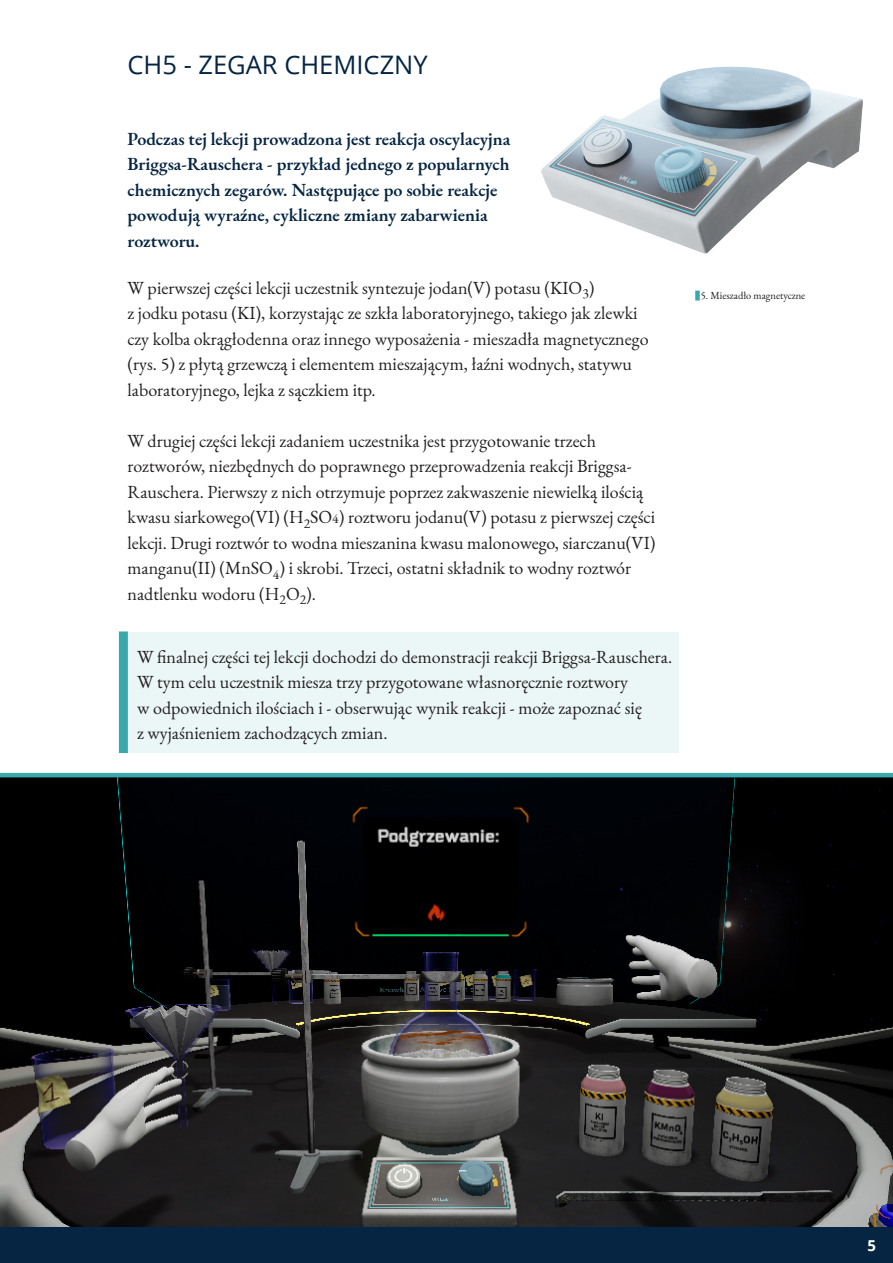
<style>
.page{position:relative;width:893px;height:1263px;background:#fff}
.page>*{position:absolute;margin:0;border:0;box-sizing:border-box;transform-origin:0 0}
.t1{font:25.5px "Open Sans";color:#062542}
.t2{font:18px/25.5px "EB Garamond";color:#231f20}
.t3{font:600 18px/25.5px "EB Garamond";color:#062542}
.t4{font:700 15px "Open Sans";color:#fff}
.t5{font:10.5px "EB Garamond";color:#231f20}
.s1{font-size:13.5px}
</style>
<div class="page">
<div style="left:127px;top:632px;width:552px;height:121px;background:#ebf6f6"></div>
<div style="left:119px;top:631px;width:9px;height:122px;background:#39a9ac"></div>
<img style="left:541px;top:66px;width:322px;height:225px">
<img style="left:0;top:777px;width:893px;height:450px">
<div style="left:0;top:1227px;width:893px;height:36px;background:#062542"></div>
<hr style="left:0;top:773px;width:893px;height:4px;background:#39a9ac">
<div style="left:695px;top:291px;width:5px;height:10px;background:#39a9ac"></div>
<p class="t1" style="left:128px;top:47px;width:302px">CH5 - ZEGAR CHEMICZNY</p>
<p class="t3" style="left:128px;top:126px;width:384px">Podczas tej lekcji prowadzona jest reakcja oscylacyjna Briggsa-Rauschera - przykład jednego z popularnych chemicznych zegarów. Następujące po sobie reakcje powodują wyraźne, cykliczne zmiany zabarwienia roztworu.</p>
<p class="t2" style="left:128px;top:275px;width:522px">W pierwszej części lekcji uczestnik syntezuje jodan(V) potasu (KIO<sub>3</sub>)<br>z jodku potasu (KI), korzystając ze szkła laboratoryjnego, takiego jak zlewki czy kolba okrągłodenna oraz innego wyposażenia - mieszadła magnetycznego (rys. 5) z płytą grzewczą i elementem mieszającym, łaźni wodnych, statywu laboratoryjnego, lejka z sączkiem itp.</p>
<p class="t2" style="left:128px;top:428px;width:529px">W drugiej części lekcji zadaniem uczestnika jest przygotowanie trzech roztworów, niezbędnych do poprawnego przeprowadzenia reakcji Briggsa-Rauschera. Pierwszy z nich otrzymuje poprzez zakwaszenie niewielką ilością kwasu siarkowego(VI) (H<sub>2</sub>SO<span class="s1">4</span>) roztworu jodanu(V) potasu z pierwszej części lekcji. Drugi roztwór to wodna mieszanina kwasu malonowego, siarczanu(VI) manganu(II) (MnSO<sub>4</sub>) i skrobi. Trzeci, ostatni składnik to wodny roztwór nadtlenku wodoru (H<sub>2</sub>O<sub>2</sub>).</p>
<p class="t2" style="left:137px;top:644px;width:537px">W finalnej części tej lekcji dochodzi do demonstracji reakcji Briggsa-Rauschera.<br>W tym celu uczestnik miesza trzy przygotowane własnoręcznie roztwory<br>w odpowiednich ilościach i - obserwując wynik reakcji - może zapoznać się<br>z wyjaśnieniem zachodzących zmian.</p>
<p class="t5" style="left:701px;top:288px;width:106px">5. Mieszadło magnetyczne</p>
<p class="t4" style="left:867px;top:1235px;width:10px">5</p>
</div>
